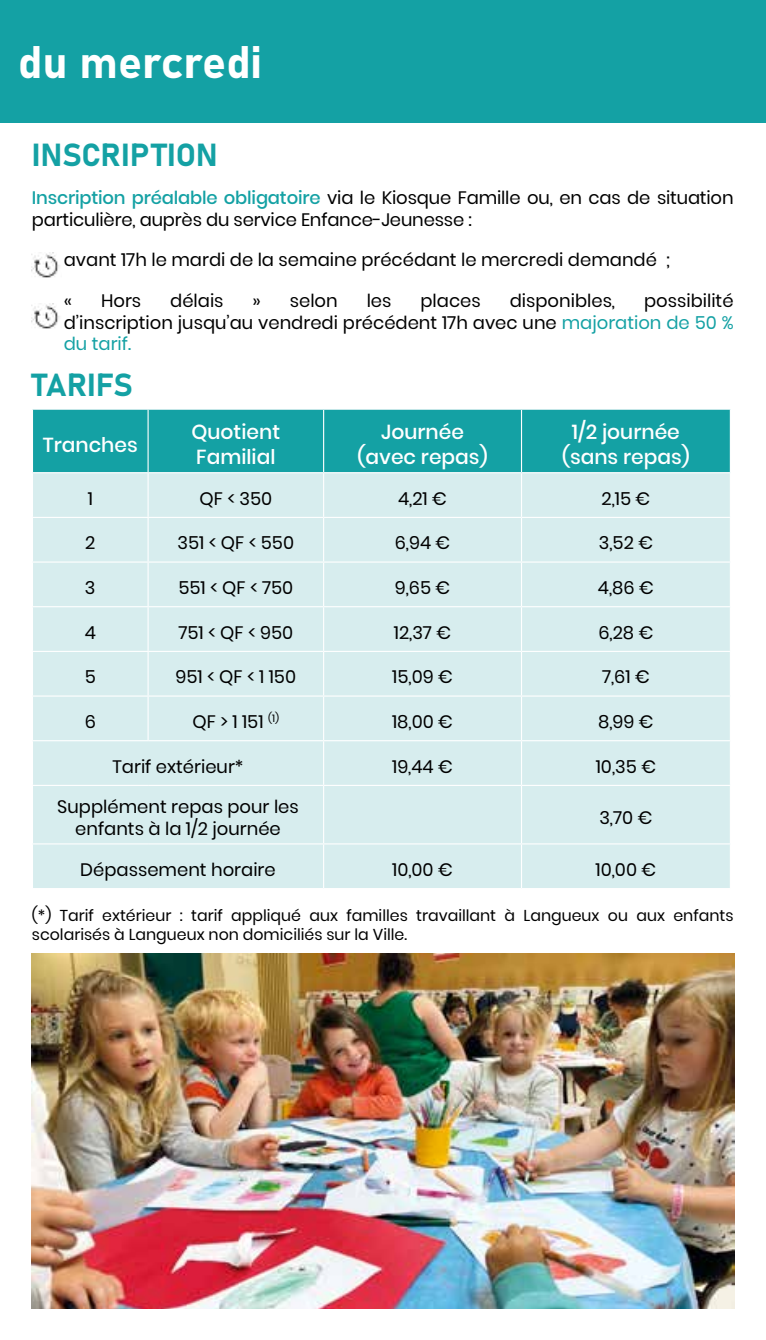
<style>
.page{position:relative;width:766px;height:1340px;background:#fff}
.page>*{position:absolute;margin:0;border:0;box-sizing:border-box;transform-origin:0 0}
.t1{font:45px "Bahnschrift";color:#fff}
.t2{font:31.5px "Bahnschrift";color:#14a1a4}
.t3{font:500 20.25px/24.3px "Poppins";color:#fff;text-align:center}
.t4{font:18px/21.6px "Poppins";color:#000;text-align:center}
.t5{font:15.75px/18.9px "Poppins";color:#000}
.s1{font-weight:500;color:#14a1a4}
.s2{color:#14a1a4}
</style>
<div class="page">
<div style="left:0;top:0;width:765px;height:122px;background:#14a1a4"></div>
<div style="left:33px;top:410px;width:696px;height:62px;background:#14a1a4"></div>
<div style="left:33px;top:473px;width:696px;height:415px;background:#d7edee"></div>
<hr style="left:147px;top:410px;width:2px;height:62px;background:#fff">
<hr style="left:323px;top:410px;width:1px;height:62px;background:#fff">
<hr style="left:521px;top:410px;width:1px;height:62px;background:#fff">
<hr style="left:147px;top:473px;width:2px;height:44px;background:#fff">
<hr style="left:323px;top:473px;width:1px;height:44px;background:#fff">
<hr style="left:521px;top:473px;width:1px;height:44px;background:#fff">
<hr style="left:32px;top:517px;width:116px;height:1px;background:#fff">
<hr style="left:148px;top:517px;width:175px;height:1px;background:#fff">
<hr style="left:147px;top:518px;width:2px;height:43px;background:#fff">
<hr style="left:323px;top:517px;width:198px;height:1px;background:#fff">
<hr style="left:323px;top:518px;width:1px;height:43px;background:#fff">
<hr style="left:521px;top:517px;width:209px;height:1px;background:#fff">
<hr style="left:521px;top:518px;width:1px;height:43px;background:#fff">
<hr style="left:32px;top:561px;width:116px;height:1px;background:#fff">
<hr style="left:148px;top:561px;width:175px;height:1px;background:#fff">
<hr style="left:147px;top:562px;width:2px;height:44px;background:#fff">
<hr style="left:323px;top:561px;width:198px;height:1px;background:#fff">
<hr style="left:323px;top:562px;width:1px;height:44px;background:#fff">
<hr style="left:521px;top:561px;width:209px;height:1px;background:#fff">
<hr style="left:521px;top:562px;width:1px;height:44px;background:#fff">
<hr style="left:32px;top:606px;width:116px;height:1px;background:#fff">
<hr style="left:148px;top:606px;width:175px;height:1px;background:#fff">
<hr style="left:147px;top:607px;width:2px;height:44px;background:#fff">
<hr style="left:323px;top:606px;width:198px;height:1px;background:#fff">
<hr style="left:323px;top:607px;width:1px;height:44px;background:#fff">
<hr style="left:521px;top:606px;width:209px;height:1px;background:#fff">
<hr style="left:521px;top:607px;width:1px;height:44px;background:#fff">
<hr style="left:32px;top:651px;width:116px;height:1px;background:#fff">
<hr style="left:148px;top:651px;width:175px;height:1px;background:#fff">
<hr style="left:147px;top:652px;width:2px;height:43px;background:#fff">
<hr style="left:323px;top:651px;width:198px;height:1px;background:#fff">
<hr style="left:323px;top:652px;width:1px;height:43px;background:#fff">
<hr style="left:521px;top:651px;width:209px;height:1px;background:#fff">
<hr style="left:521px;top:652px;width:1px;height:43px;background:#fff">
<hr style="left:32px;top:695px;width:116px;height:1px;background:#fff">
<hr style="left:148px;top:695px;width:175px;height:1px;background:#fff">
<hr style="left:147px;top:696px;width:2px;height:44px;background:#fff">
<hr style="left:323px;top:695px;width:198px;height:1px;background:#fff">
<hr style="left:323px;top:696px;width:1px;height:44px;background:#fff">
<hr style="left:521px;top:695px;width:209px;height:1px;background:#fff">
<hr style="left:521px;top:696px;width:1px;height:44px;background:#fff">
<hr style="left:32px;top:740px;width:116px;height:1px;background:#fff">
<hr style="left:148px;top:740px;width:175px;height:1px;background:#fff">
<hr style="left:323px;top:740px;width:198px;height:1px;background:#fff">
<hr style="left:323px;top:741px;width:1px;height:43px;background:#fff">
<hr style="left:521px;top:740px;width:209px;height:1px;background:#fff">
<hr style="left:521px;top:741px;width:1px;height:43px;background:#fff">
<hr style="left:32px;top:784px;width:116px;height:2px;background:#fff">
<hr style="left:148px;top:784px;width:175px;height:2px;background:#fff">
<hr style="left:323px;top:784px;width:198px;height:2px;background:#fff">
<hr style="left:323px;top:786px;width:1px;height:57px;background:#fff">
<hr style="left:521px;top:784px;width:209px;height:2px;background:#fff">
<hr style="left:521px;top:786px;width:1px;height:57px;background:#fff">
<hr style="left:32px;top:843px;width:116px;height:1px;background:#fff">
<hr style="left:148px;top:843px;width:175px;height:1px;background:#fff">
<hr style="left:323px;top:843px;width:198px;height:1px;background:#fff">
<hr style="left:323px;top:844px;width:1px;height:44px;background:#fff">
<hr style="left:521px;top:843px;width:209px;height:1px;background:#fff">
<hr style="left:521px;top:844px;width:1px;height:44px;background:#fff">
<img style="left:32px;top:953px;width:701px;height:355px">
<img style="left:32px;top:304px;width:28px;height:25px">
<img style="left:32px;top:252px;width:28px;height:26px">
<h1 class="t1" style="left:18px;top:28px;width:245px">du mercredi</h1>
<h2 class="t2" style="left:32px;top:131px;width:187px">INSCRIPTION</h2>
<p class="t4" style="left:32px;top:187px;width:703px;text-align:left"><span class="s1">Inscription préalable obligatoire</span> via le Kiosque Famille ou, en cas de situation particulière, auprès du service Enfance-Jeunesse :</p>
<p class="t4" style="left:64px;top:249px;width:607px">avant 17h le mardi de la semaine précédant le mercredi demandé ;</p>
<p class="t4" style="left:64px;top:290px;width:10px">«</p>
<p class="t4" style="left:101px;top:290px;width:42px">Hors</p>
<p class="t4" style="left:170px;top:290px;width:55px">délais</p>
<p class="t4" style="left:252px;top:290px;width:87px">» selon</p>
<p class="t4" style="left:366px;top:290px;width:26px">les</p>
<p class="t4" style="left:420px;top:290px;width:62px">places</p>
<p class="t4" style="left:509px;top:290px;width:107px">disponibles,</p>
<p class="t4" style="left:64px;top:290px;width:671px;text-align:justify;text-indent:580px">possibilité d’inscription jusqu’au vendredi précédent 17h avec une <span class="s2">majoration de 50 % du tarif.</span></p>
<h2 class="t2" style="left:32px;top:361px;width:102px">TARIFS</h2>
<p class="t3" style="left:43px;top:432px;width:96px">Tranches</p>
<p class="t3" style="left:191px;top:420px;width:90px;text-align:left">Quotient<br>Familial</p>
<p class="t3" style="left:357px;top:420px;width:132px">Journée (avec repas)</p>
<p class="t3" style="left:562px;top:420px;width:129px">1/2 journée (sans repas)</p>
<p class="t4" style="left:88px;top:487px;width:7px">1</p>
<p class="t4" style="left:199px;top:487px;width:74px">QF &lt; 350</p>
<p class="t4" style="left:398px;top:487px;width:50px">4,21 €</p>
<p class="t4" style="left:601px;top:487px;width:50px">2,15 €</p>
<p class="t4" style="left:85px;top:532px;width:12px">2</p>
<p class="t4" style="left:177px;top:532px;width:118px">351 &lt; QF &lt; 550</p>
<p class="t4" style="left:394px;top:532px;width:57px">6,94 €</p>
<p class="t4" style="left:598px;top:532px;width:56px">3,52 €</p>
<p class="t4" style="left:85px;top:577px;width:12px">3</p>
<p class="t4" style="left:178px;top:577px;width:116px">551 &lt; QF &lt; 750</p>
<p class="t4" style="left:394px;top:577px;width:57px">9,65 €</p>
<p class="t4" style="left:597px;top:577px;width:57px">4,86 €</p>
<p class="t4" style="left:85px;top:621px;width:13px">4</p>
<p class="t4" style="left:178px;top:621px;width:116px">751 &lt; QF &lt; 950</p>
<p class="t4" style="left:394px;top:621px;width:59px">12,37 €</p>
<p class="t4" style="left:598px;top:621px;width:56px">6,28 €</p>
<p class="t4" style="left:85px;top:666px;width:13px">5</p>
<p class="t4" style="left:175px;top:666px;width:122px">951 &lt; QF &lt; 1 150</p>
<p class="t4" style="left:392px;top:666px;width:62px">15,09 €</p>
<p class="t4" style="left:602px;top:666px;width:49px">7,61 €</p>
<p class="t4" style="left:85px;top:710px;width:13px">6</p>
<p class="t4" style="left:192px;top:710px;width:88px">QF &gt; 1 151 <sup>(1)</sup></p>
<p class="t4" style="left:392px;top:711px;width:62px">18,00 €</p>
<p class="t4" style="left:598px;top:711px;width:57px">8,99 €</p>
<p class="t4" style="left:112px;top:755px;width:132px">Tarif extérieur*</p>
<p class="t4" style="left:392px;top:755px;width:62px">19,44 €</p>
<p class="t4" style="left:595px;top:755px;width:62px">10,35 €</p>
<p class="t4" style="left:57px;top:796px;width:243px">Supplément repas pour les enfants à la 1/2 journée</p>
<p class="t4" style="left:599px;top:807px;width:55px">3,70 €</p>
<p class="t4" style="left:80px;top:858px;width:197px">Dépassement horaire</p>
<p class="t4" style="left:392px;top:858px;width:62px">10,00 €</p>
<p class="t4" style="left:595px;top:858px;width:62px">10,00 €</p>
<p class="t5" style="left:32px;top:906px;width:703px">(*) Tarif extérieur : tarif appliqué aux familles travaillant à Langueux ou aux enfants scolarisés à Langueux non domiciliés sur la Ville.</p>
</div>
